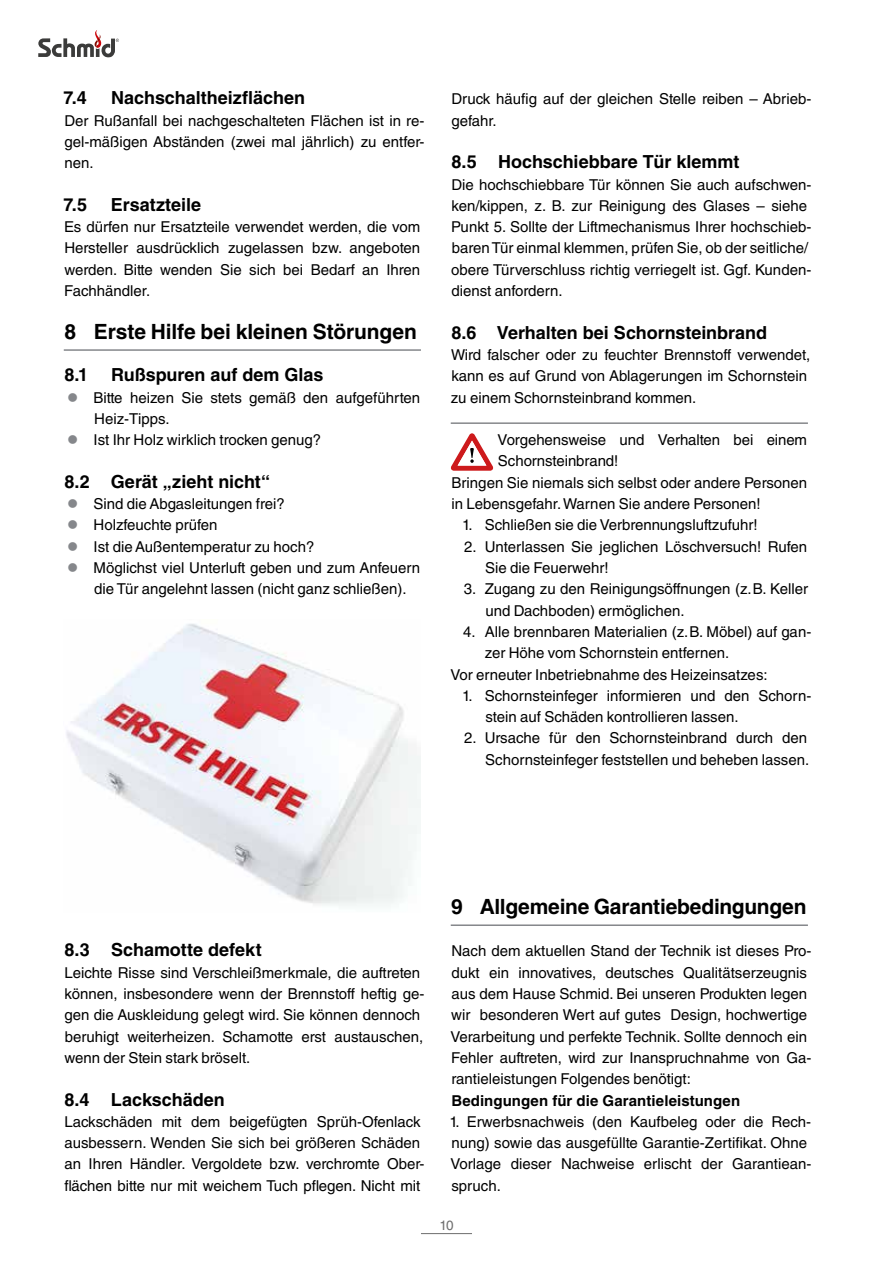
<style>
.page{position:relative;width:893px;height:1263px;background:#fff}
.page>*{position:absolute;margin:0;border:0;box-sizing:border-box;transform-origin:0 0}
.t1{font:700 21px "Helvetica LT Std";letter-spacing:-.005em;color:#000}
.t2{font:700 18px "Helvetica LT Std";color:#000}
.t3{font:15px/21.3px "Helvetica LT Std";color:#000}
.t4{font:700 15px "Helvetica LT Std";letter-spacing:.005em;color:#000}
.t5{font:13.5px "Helvetica LT Std";color:#6e6e6e}
.s1{color:#85878b}
</style>
<div class="page">
<hr style="left:421px;top:1233px;width:51px;height:1px;background:#6e6e6e">
<svg style="left:38px;top:30px;width:81px;height:27px"></svg>
<hr style="left:64px;top:349px;width:357px;height:2px;background:#85878b">
<img style="left:66px;top:623px;width:355px;height:283px">
<hr style="left:451px;top:422px;width:357px;height:2px;background:#85878b">
<svg style="left:451px;top:433px;width:42px;height:38px"></svg>
<hr style="left:451px;top:924px;width:357px;height:2px;background:#85878b">
<p class="t2" style="left:63px;top:87px;width:25px">7.4</p>
<p class="t2" style="left:111px;top:87px;width:196px">Nachschaltheizflächen</p>
<p class="t3" style="left:64px;top:110px;width:361px;text-align:justify">Der Rußanfall bei nachgeschalteten Flächen ist in re&shy;gel-mäßigen Abständen (zwei mal jährlich) zu entfer&shy;nen.</p>
<p class="t2" style="left:63px;top:194px;width:25px">7.5</p>
<p class="t2" style="left:111px;top:194px;width:92px">Ersatzteile</p>
<p class="t3" style="left:64px;top:216px;width:357px;text-align:justify">Es dürfen nur Ersatzteile verwendet werden, die vom Hersteller ausdrücklich zugelassen bzw. angeboten werden. Bitte wenden Sie sich bei Bedarf an Ihren Fachhändler.</p>
<h1 class="t1" style="left:64px;top:318px;width:354px">8 Erste Hilfe bei kleinen Störungen</h1>
<p class="t2" style="left:64px;top:364px;width:25px">8.1</p>
<p class="t2" style="left:111px;top:364px;width:214px">Rußspuren auf dem Glas</p>
<p class="t3" style="left:94px;top:387px;width:327px;text-indent:-27px"><span class="s1">●</span> Bitte heizen Sie stets gemäß den aufgeführten<br>Heiz-Tipps.</p>
<p class="t3" style="left:67px;top:429px;width:255px"><span class="s1">●</span> Ist Ihr Holz wirklich trocken genug?</p>
<p class="t2" style="left:64px;top:470px;width:207px">8.2 Gerät „zieht nicht“</p>
<p class="t3" style="left:67px;top:493px;width:219px"><span class="s1">●</span> Sind die Abgasleitungen frei?</p>
<p class="t3" style="left:67px;top:514px;width:152px"><span class="s1">●</span> Holzfeuchte prüfen</p>
<p class="t3" style="left:67px;top:536px;width:249px"><span class="s1">●</span> Ist die Außentemperatur zu hoch?</p>
<p class="t3" style="left:94px;top:557px;width:327px;text-indent:-27px"><span class="s1">●</span> Möglichst viel Unterluft geben und zum Anfeuern die Tür angelehnt lassen (nicht ganz schließen).</p>
<p class="t3" style="left:451px;top:88px;width:362px">Druck häufig auf der gleichen Stelle reiben – Abrieb&shy;gefahr.</p>
<p class="t2" style="left:451px;top:151px;width:289px">8.5 Hochschiebbare Tür klemmt</p>
<p class="t3" style="left:451px;top:174px;width:362px">Die hochschiebbare Tür können Sie auch aufschwen&shy;ken/kippen, z. B. zur Reinigung des Glases – siehe Punkt 5. Sollte der Liftmechanismus Ihrer hochschieb&shy;baren Tür einmal klemmen, prüfen Sie, ob der seitliche/ obere Türverschluss richtig verriegelt ist. Ggf. Kunden&shy;dienst anfordern.</p>
<p class="t2" style="left:451px;top:321px;width:317px">8.6 Verhalten bei Schornsteinbrand</p>
<p class="t3" style="left:451px;top:344px;width:361px">Wird falscher oder zu feuchter Brennstoff verwendet, kann es auf Grund von Ablagerungen im Schornstein zu einem Schornsteinbrand kommen.</p>
<p class="t3" style="left:497px;top:429px;width:311px">Vorgehensweise und Verhalten bei einem</p>
<p class="t3" style="left:498px;top:450px;width:122px">Schornsteinbrand!</p>
<p class="t3" style="left:451px;top:472px;width:357px">Bringen Sie niemals sich selbst oder andere Personen</p>
<p class="t3" style="left:451px;top:493px;width:311px">in Lebensgefahr. Warnen Sie andere Personen!</p>
<p class="t3" style="left:462px;top:514px;width:297px">1. Schließen sie die Verbrennungsluftzufuhr!</p>
<p class="t3" style="left:485px;top:536px;width:323px;text-indent:-21px">2. Unterlassen Sie jeglichen Löschversuch! Rufen<br>Sie die Feuerwehr!</p>
<p class="t3" style="left:485px;top:578px;width:324px;text-indent:-21px">3. Zugang zu den Reinigungsöffnungen (z.B. Keller und Dachboden) ermöglichen.</p>
<p class="t3" style="left:463px;top:621px;width:350px">4. Alle brennbaren Materialien (z.B. Möbel) auf gan-</p>
<p class="t3" style="left:485px;top:642px;width:246px">zer Höhe vom Schornstein entfernen.</p>
<p class="t3" style="left:451px;top:663px;width:319px">Vor erneuter Inbetriebnahme des Heizeinsatzes:</p>
<p class="t3" style="left:485px;top:685px;width:327px;text-indent:-23px">1. Schornsteinfeger informieren und den Schorn&shy;stein auf Schäden kontrollieren lassen.</p>
<p class="t3" style="left:464px;top:727px;width:347px;text-align:right">2. Ursache für den Schornsteinbrand durch den<br>Schornsteinfeger feststellen und beheben lassen.</p>
<p class="t2" style="left:64px;top:939px;width:199px">8.3 Schamotte defekt</p>
<p class="t3" style="left:64px;top:962px;width:362px">Leichte Risse sind Verschleißmerkmale, die auftreten können, insbesondere wenn der Brennstoff heftig ge&shy;gen die Auskleidung gelegt wird. Sie können dennoch beruhigt weiterheizen. Schamotte erst austauschen, wenn der Stein stark bröselt.</p>
<p class="t2" style="left:64px;top:1088px;width:162px">8.4 Lackschäden</p>
<p class="t3" style="left:64px;top:1111px;width:362px">Lackschäden mit dem beigefügten Sprüh-Ofenlack ausbessern. Wenden Sie sich bei größeren Schäden an Ihren Händler. Vergoldete bzw. verchromte Ober&shy;flächen bitte nur mit weichem Tuch pflegen. Nicht mit</p>
<h1 class="t1" style="left:451px;top:894px;width:357px">9 Allgemeine Garantiebedingungen</h1>
<p class="t3" style="left:451px;top:940px;width:362px">Nach dem aktuellen Stand der Technik ist dieses Pro&shy;dukt ein innovatives, deutsches Qualitätserzeugnis aus dem Hause Schmid. Bei unseren Produkten legen wir besonderen Wert auf gutes Design, hochwertige Verarbeitung und perfekte Technik. Sollte dennoch ein Fehler auftreten, wird zur Inanspruchnahme von Ga&shy;rantieleistungen Folgendes benötigt:</p>
<p class="t4" style="left:451px;top:1091px;width:290px">Bedingungen für die Garantieleistungen</p>
<p class="t3" style="left:450px;top:1111px;width:363px">1. Erwerbsnachweis (den Kaufbeleg oder die Rech&shy;nung) sowie das ausgefüllte Garantie-Zertifikat. Ohne Vorlage dieser Nachweise erlischt der Garantiean&shy;spruch.</p>
<p class="t5" style="left:439px;top:1217px;width:16px">10</p>
</div>
